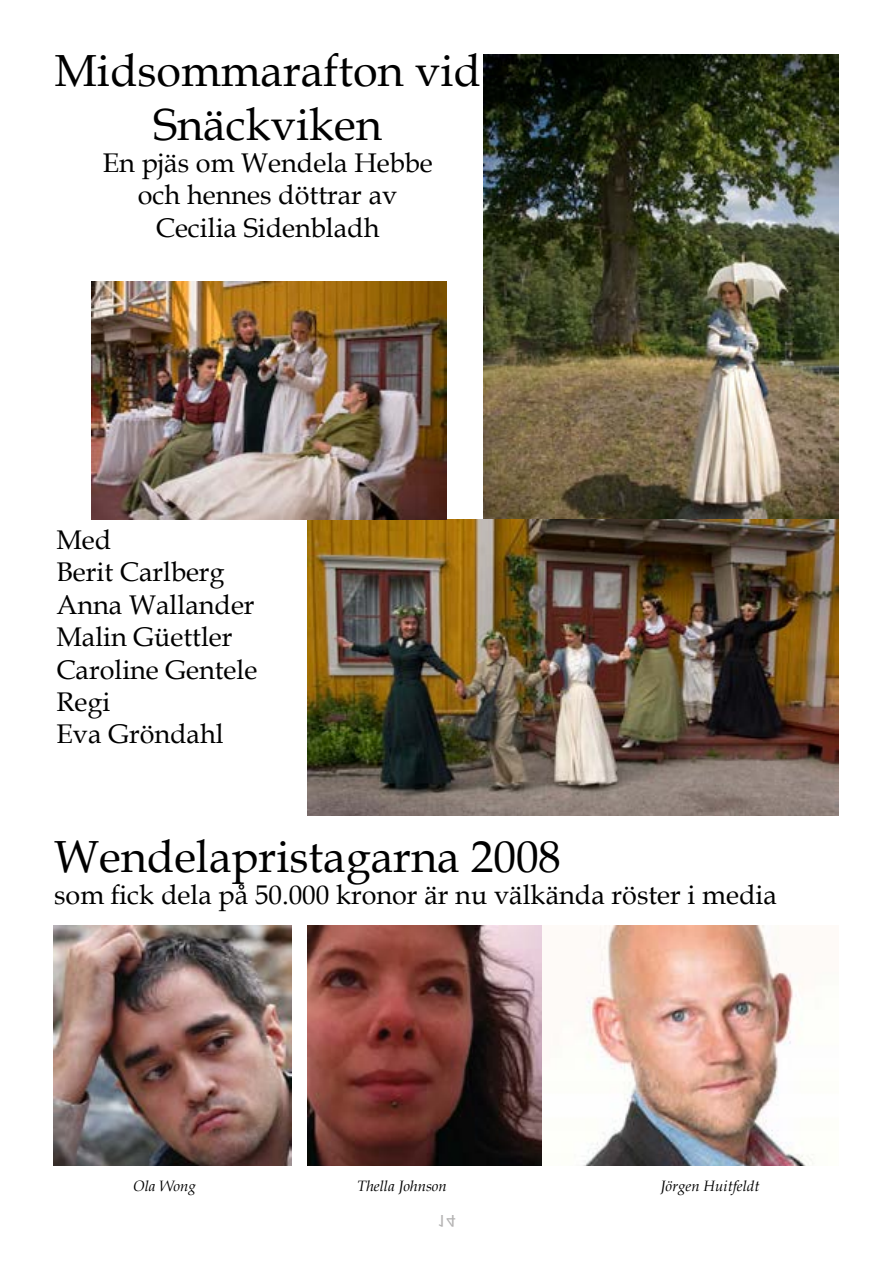
<style>
.page{position:relative;width:893px;height:1263px;background:#fff}
.page>*{position:absolute;margin:0;border:0;box-sizing:border-box;transform-origin:0 0}
.t1{font:45px/54px "Book Antiqua";color:#000;text-align:center}
.t2{font:27px/32.4px "Book Antiqua";color:#000;text-align:center}
.t3{font:italic 15px "Book Antiqua";color:#000}
</style>
<div class="page">
<img style="left:483px;top:54px;width:356px;height:465px">
<img style="left:307px;top:519px;width:532px;height:297px">
<img style="left:91px;top:281px;width:356px;height:238px">
<img style="left:53px;top:925px;width:238px;height:241px">
<img style="left:307px;top:925px;width:507px;height:241px">
<h1 class="t1" style="left:54px;top:42px;width:428px">Midsommarafton vid<br>Snäckviken</h1>
<p class="t2" style="left:103px;top:146px;width:331px">En pjäs om Wendela Hebbe och hennes döttrar av<br>Cecilia Sidenbladh</p>
<p class="t2" style="left:56px;top:523px;width:202px;text-align:left">Med<br>Berit Carlberg<br>Anna Wallander<br>Malin Güettler<br>Caroline Gentele<br>Regi<br>Eva Gröndahl</p>
<h1 class="t1" style="left:54px;top:828px;width:508px">Wendelapristagarna 2008</h1>
<p class="t2" style="left:54px;top:878px;width:724px">som fick dela på 50.000 kronor är nu välkända röster i media</p>
<p class="t3" style="left:133px;top:1176px;width:64px">Ola Wong</p>
<p class="t3" style="left:357px;top:1176px;width:91px">Thella Johnson</p>
<p class="t3" style="left:661px;top:1176px;width:100px">Jörgen Huitfeldt</p>
</div>
